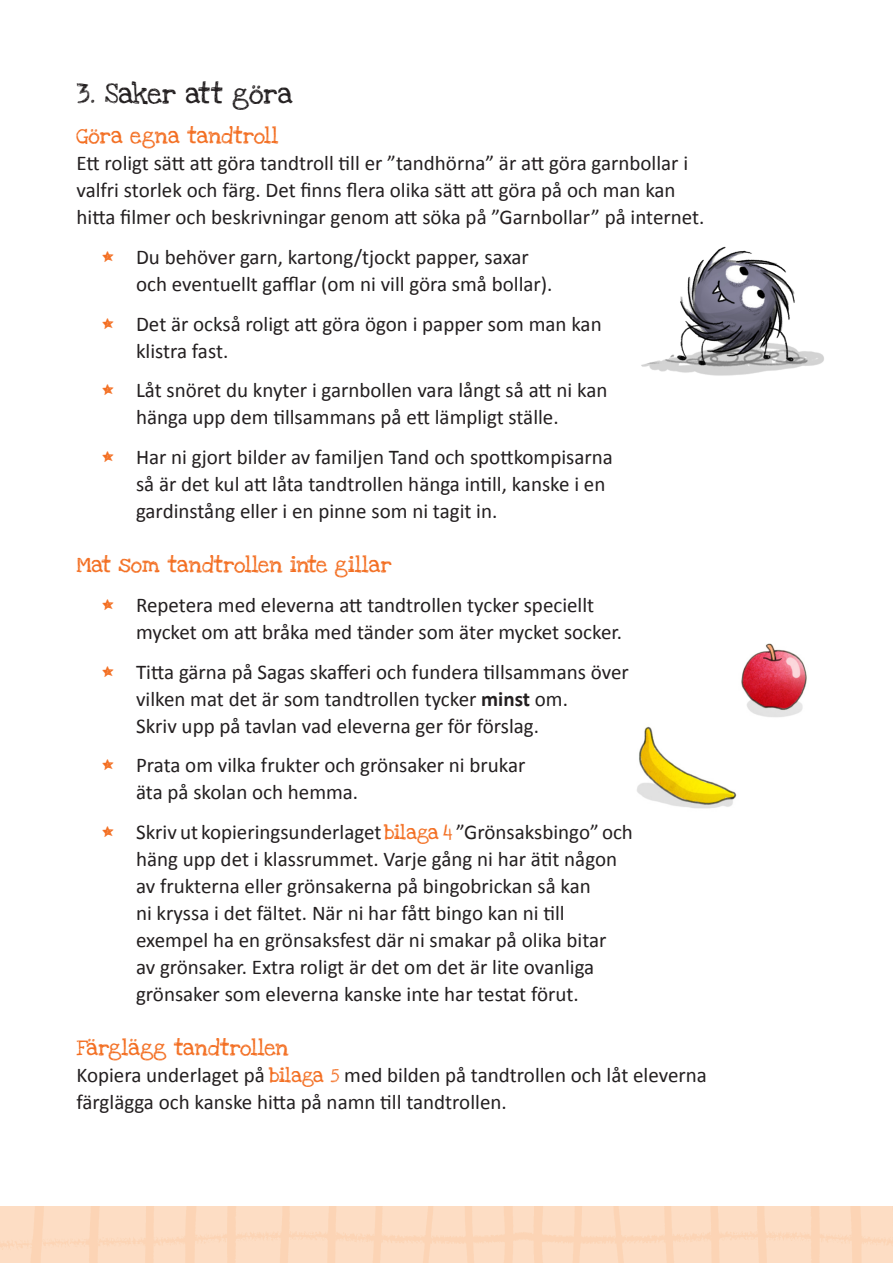
<style>
.page{position:relative;width:893px;height:1263px;background:#fff}
.page>*{position:absolute;margin:0;border:0;box-sizing:border-box;transform-origin:0 0}
.Brödtext_mindre{font:21px/27px "Calibri";color:#231f20}
.Rubrik{font:21px "Love Ya Like A Sister";color:#231f20}
.Underrubrik_orange{font:16.5px "Love Ya Like A Sister";color:#f36e21}
.s1{font-family:"Love Ya Like A Sister";font-size:15px;color:#f36e21}
.s2{font-weight:700}
</style>
<div class="page">
<img style="left:0;top:1206px;width:893px;height:57px">
<img style="left:641px;top:246px;width:183px;height:130px">
<img style="left:741px;top:643px;width:66px;height:74px">
<img style="left:637px;top:726px;width:100px;height:83px">
<p class="Rubrik" style="left:77px;top:77px;width:218px">3. Saker att göra</p>
<p class="Underrubrik_orange" style="left:77px;top:122px;width:203px">Göra egna tandtroll</p>
<p class="Brödtext_mindre" style="left:77px;top:149px;width:629px">Ett roligt sätt att göra tandtroll till er ”tandhörna” är att göra garnbollar i valfri storlek och färg. Det finns flera olika sätt att göra på och man kan hitta filmer och beskrivningar genom att söka på ”Garnbollar” på internet.</p>
<p class="Brödtext_mindre" style="left:136px;top:243px;width:418px;text-indent:-34px"><span class="s1">*</span> Du behöver garn, kartong/tjockt papper, saxar och eventuellt gafflar (om ni vill göra små bollar).</p>
<p class="Brödtext_mindre" style="left:136px;top:310px;width:467px;text-indent:-34px"><span class="s1">*</span> Det är också roligt att göra ögon i papper som man kan klistra fast.</p>
<p class="Brödtext_mindre" style="left:136px;top:376px;width:473px;text-indent:-34px"><span class="s1">*</span> Låt snöret du knyter i garnbollen vara långt så att ni kan hänga upp dem tillsammans på ett lämpligt ställe.</p>
<p class="Brödtext_mindre" style="left:136px;top:443px;width:478px;text-indent:-34px"><span class="s1">*</span> Har ni gjort bilder av familjen Tand och spottkompisarna så är det kul att låta tandtrollen hänga intill, kanske i en gardinstång eller i en pinne som ni tagit in.</p>
<p class="Underrubrik_orange" style="left:77px;top:551px;width:317px">Mat som tandtrollen inte gillar</p>
<p class="Brödtext_mindre" style="left:136px;top:591px;width:487px;text-indent:-34px"><span class="s1">*</span> Repetera med eleverna att tandtrollen tycker speciellt mycket om att bråka med tänder som äter mycket socker.</p>
<p class="Brödtext_mindre" style="left:136px;top:658px;width:494px;text-indent:-34px"><span class="s1">*</span> Titta gärna på Sagas skafferi och fundera tillsammans över vilken mat det är som tandtrollen tycker <span class="s2">minst</span> om.<br>Skriv upp på tavlan vad eleverna ger för förslag.</p>
<p class="Brödtext_mindre" style="left:136px;top:751px;width:391px;text-indent:-34px"><span class="s1">*</span> Prata om vilka frukter och grönsaker ni brukar äta på skolan och hemma.</p>
<p class="Brödtext_mindre" style="left:136px;top:818px;width:498px;text-indent:-34px"><span class="s1">*</span> Skriv ut kopieringsunderlaget <span class="s1">bilaga 4</span> ”Grönsaksbingo” och häng upp det i klassrummet. Varje gång ni har ätit någon av frukterna eller grönsakerna på bingobrickan så kan<br>ni kryssa i det fältet. När ni har fått bingo kan ni till exempel ha en grönsaksfest där ni smakar på olika bitar<br>av grönsaker. Extra roligt är det om det är lite ovanliga grönsaker som eleverna kanske inte har testat förut.</p>
<p class="Underrubrik_orange" style="left:77px;top:1034px;width:214px">Färglägg tandtrollen</p>
<p class="Brödtext_mindre" style="left:77px;top:1061px;width:632px">Kopiera underlaget på <span class="s1">bilaga 5</span> med bilden på tandtrollen och låt eleverna färglägga och kanske hitta på namn till tandtrollen.</p>
</div>
